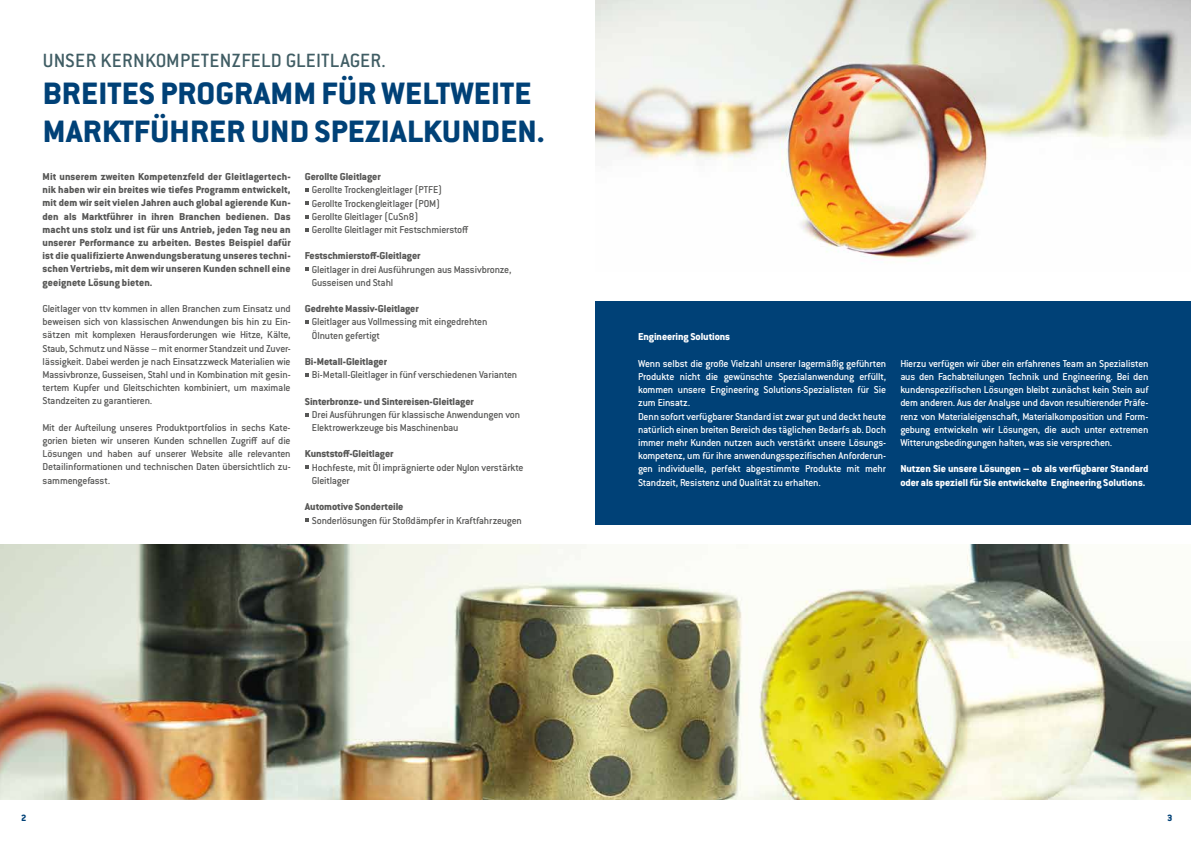
<style>
.page{position:relative;width:1191px;height:842px;background:#fff}
.page>*{position:absolute;margin:0;border:0;box-sizing:border-box;transform-origin:0 0}
.t1{font:700 34px/38px "Conduit ITC Extra";letter-spacing:.005em;color:#004177}
.t2{font:21px "Conduit ITC Medium";letter-spacing:.015em;color:#405d64}
.t3{font:11px/13.2px "Conduit ITC Medium";letter-spacing:-.02em;color:#575756}
.t4{font:11px/13.2px "Conduit ITC Medium";letter-spacing:-.02em;color:#fff}
.t5{font:700 11px/13.2px "Conduit ITC Extra";letter-spacing:-.005em;color:#575756;text-align:justify}
.t6{font:700 11px/13.2px "Conduit ITC Extra";letter-spacing:-.005em;color:#fff}
.t7{font:700 10px "Conduit ITC Extra";color:#004177}
</style>
<div class="page">
<div style="left:595px;top:301px;width:596px;height:223px;background:#004177"></div>
<img style="left:595px;top:0;width:596px;height:258px">
<img style="left:0;top:544px;width:1191px;height:255px">
<svg style="left:305px;top:188px;width:3px;height:4px"></svg>
<svg style="left:305px;top:228px;width:3px;height:4px"></svg>
<svg style="left:305px;top:320px;width:3px;height:4px"></svg>
<svg style="left:305px;top:373px;width:3px;height:4px"></svg>
<svg style="left:305px;top:518px;width:3px;height:4px"></svg>
<h2 class="t2" style="left:43px;top:47px;width:345px">UNSER KERNKOMPETENZFELD GLEITLAGER.</h2>
<h1 class="t1" style="left:43px;top:74px;width:503px">BREITES PROGRAMM FÜR WELTWEITE<br>MARKTFÜHRER UND SPEZIALKUNDEN.</h1>
<p class="t5" style="left:43px;top:170px;width:250px">Mit unserem zweiten Kompetenzfeld der Gleitlagertech&shy;nik haben wir ein breites wie tiefes Programm entwickelt, mit dem wir seit vielen Jahren auch global agierende Kun&shy;den als Marktführer in ihren Branchen bedienen. Das macht uns stolz und ist für uns Antrieb, jeden Tag neu an unserer Performance zu arbeiten. Bestes Beispiel dafür ist die qualifizierte Anwendungsberatung unseres techni&shy;schen Vertriebs, mit dem wir unseren Kunden schnell eine geeignete Lösung bieten.</p>
<p class="t3" style="left:43px;top:302px;width:250px;text-align:justify">Gleitlager von ttv kommen in allen Branchen zum Einsatz und beweisen sich von klassischen Anwendungen bis hin zu Ein&shy;sätzen mit komplexen Herausforderungen wie Hitze, Kälte, Staub, Schmutz und Nässe – mit enormer Standzeit und Zuver&shy;lässigkeit. Dabei werden je nach Einsatzzweck Materialien wie Massivbronze, Gusseisen, Stahl und in Kombination mit gesin&shy;tertem Kupfer und Gleitschichten kombiniert, um maximale Standzeiten zu garantieren.</p>
<p class="t3" style="left:43px;top:420px;width:250px;text-align:justify">Mit der Aufteilung unseres Produktportfolios in sechs Kate&shy;gorien bieten wir unseren Kunden schnellen Zugriff auf die Lösungen und haben auf unserer Website alle relevanten Detailinformationen und technischen Daten übersichtlich zu&shy;sammengefasst.</p>
<p class="t5" style="left:305px;top:170px;width:77px">Gerollte Gleitlager</p>
<p class="t3" style="left:312px;top:183px;width:158px">Gerollte Trockengleitlager (PTFE)<br>Gerollte Trockengleitlager (POM)<br>Gerollte Gleitlager (CuSn8)<br>Gerollte Gleitlager mit Festschmierstoff</p>
<p class="t5" style="left:305px;top:249px;width:117px">Festschmierstoff-Gleitlager</p>
<p class="t3" style="left:312px;top:262px;width:201px">Gleitlager in drei Ausführungen aus Massivbronze,<br>Gusseisen und Stahl</p>
<p class="t5" style="left:305px;top:302px;width:115px">Gedrehte Massiv-Gleitlager</p>
<p class="t3" style="left:312px;top:315px;width:177px">Gleitlager aus Vollmessing mit eingedrehten<br>Ölnuten gefertigt</p>
<p class="t5" style="left:305px;top:355px;width:84px">Bi-Metall-Gleitlager</p>
<p class="t3" style="left:312px;top:368px;width:207px">Bi-Metall-Gleitlager in fünf verschiedenen Varianten</p>
<p class="t5" style="left:305px;top:394px;width:170px">Sinterbronze- und Sintereisen-Gleitlager</p>
<p class="t3" style="left:312px;top:407px;width:210px">Drei Ausführungen für klassische Anwendungen von<br>Elektrowerkzeuge bis Maschinenbau</p>
<p class="t5" style="left:305px;top:447px;width:90px">Kunststoff-Gleitlager</p>
<p class="t3" style="left:312px;top:460px;width:213px">Hochfeste, mit Öl imprägnierte oder Nylon verstärkte<br>Gleitlager</p>
<p class="t5" style="left:305px;top:500px;width:100px">Automotive Sonderteile</p>
<p class="t3" style="left:312px;top:513px;width:211px">Sonderlösungen für Stoßdämpfer in Kraftfahrzeugen</p>
<p class="t6" style="left:638px;top:330px;width:93px">Engineering Solutions</p>
<p class="t4" style="left:638px;top:356px;width:250px">Wenn selbst die große Vielzahl unserer lagermäßig geführten Produkte nicht die gewünschte Spezialanwendung erfüllt, kommen unsere Engineering Solutions-Spezialisten für Sie zum Einsatz.<br>Denn sofort verfügbarer Standard ist zwar gut und deckt heute natürlich einen breiten Bereich des täglichen Bedarfs ab. Doch immer mehr Kunden nutzen auch verstärkt unsere Lösungs&shy;kompetenz, um für ihre anwendungsspezifischen Anforderun&shy;gen individuelle, perfekt abgestimmte Produkte mit mehr Standzeit, Resistenz und Qualität zu erhalten.</p>
<p class="t4" style="left:900px;top:356px;width:250px;text-align:justify">Hierzu verfügen wir über ein erfahrenes Team an Spezialisten aus den Fachabteilungen Technik und Engineering. Bei den kundenspezifischen Lösungen bleibt zunächst kein Stein auf dem anderen. Aus der Analyse und davon resultierender Präfe&shy;renz von Materialeigenschaft, Materialkomposition und Form&shy;gebung entwickeln wir Lösungen, die auch unter extremen Witterungsbedingungen halten, was sie versprechen.</p>
<p class="t6" style="left:900px;top:462px;width:250px">Nutzen Sie unsere Lösungen – ob als verfügbarer Standard oder als speziell für Sie entwickelte Engineering Solutions.</p>
<p class="t7" style="left:21px;top:811px;width:7px">2</p>
<p class="t7" style="left:1167px;top:811px;width:7px">3</p>
</div>
